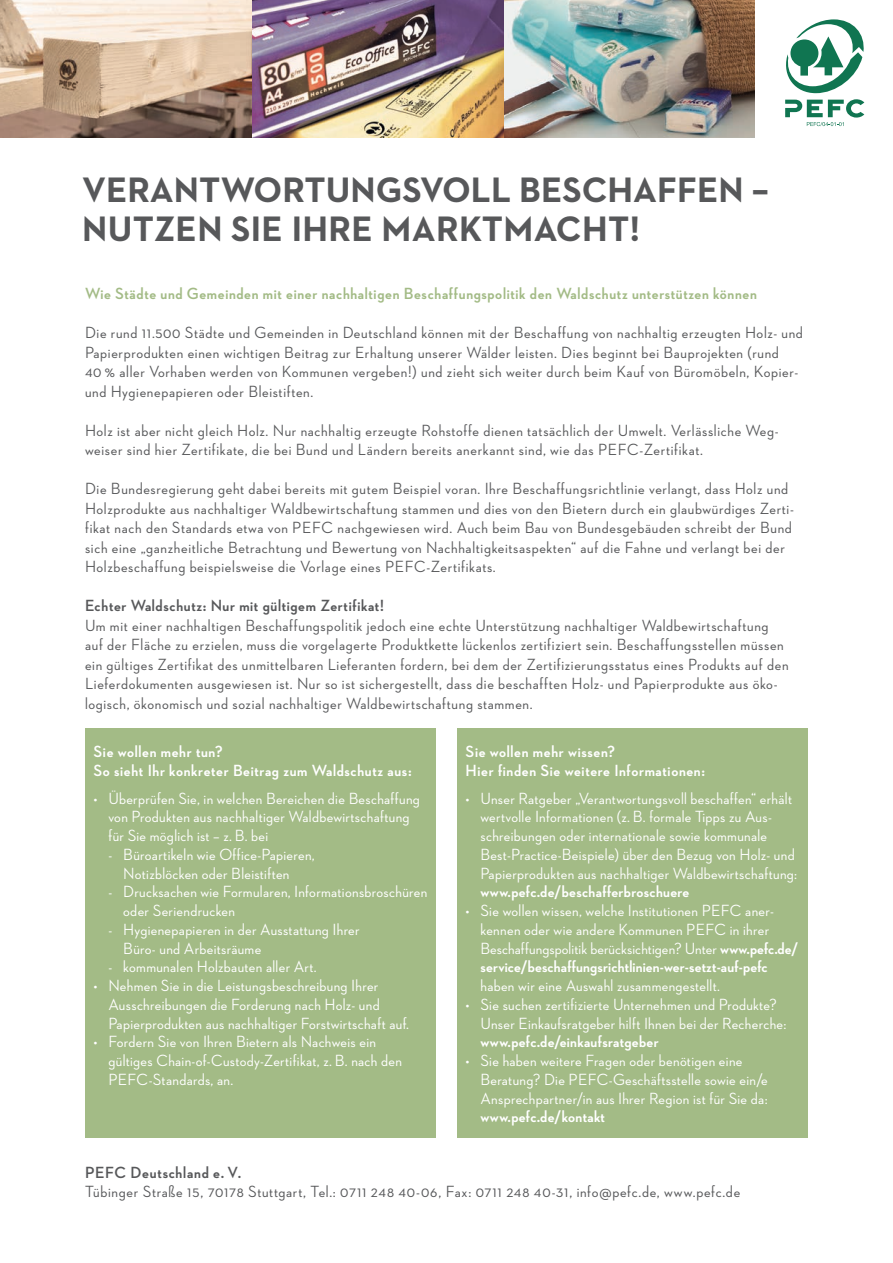
<style>
.page{position:relative;width:893px;height:1263px;background:#fff}
.page>*{position:absolute;margin:0;border:0;box-sizing:border-box;transform-origin:0 0}
.t1{font:700 36px/39px "Neutraface 2 Text";color:#57585a}
.t2{font:500 16.5px/19.5px "Neutraface 2 Display";letter-spacing:.04em;color:#57585a}
.t3{font:500 16.5px/18.8px "Neutraface 2 Display";letter-spacing:.02em;color:#fff}
.t4{font:700 16.5px/18.8px "Neutraface 2 Display";letter-spacing:.035em;color:#fff}
.t5{font:700 16.5px "Neutraface 2 Display";letter-spacing:.04em;color:#a3bb86}
.t6{font:700 16.5px "Neutraface 2 Display";letter-spacing:.04em;color:#57585a}
.s1{font-weight:700}
</style>
<div class="page">
<div style="left:85px;top:729px;width:351px;height:409px;background:#a3bb86"></div>
<div style="left:457px;top:729px;width:351px;height:409px;background:#a3bb86"></div>
<img style="left:0;top:0;width:755px;height:137px">
<svg style="left:786px;top:19px;width:78px;height:74px"></svg>
<svg style="left:785px;top:99px;width:79px;height:27px"></svg>
<h1 class="t1" style="left:82px;top:170px;width:688px">VERANTWORTUNGSVOLL BESCHAFFEN –<br>NUTZEN SIE IHRE MARKTMACHT!</h1>
<p class="t5" style="left:85px;top:284px;width:673px">Wie Städte und Gemeinden mit einer nachhaltigen Beschaffungspolitik den Waldschutz unterstützen können</p>
<p class="t2" style="left:85px;top:323px;width:719px">Die rund 11.500 Städte und Gemeinden in Deutschland können mit der Beschaffung von nachhaltig erzeugten Holz- und Papierprodukten einen wichtigen Beitrag zur Erhaltung unserer Wälder leisten. Dies beginnt bei Bauprojekten (rund<br>40 % aller Vorhaben werden von Kommunen vergeben!) und zieht sich weiter durch beim Kauf von Büromöbeln, Kopier&shy;und Hygienepapieren oder Bleistiften.</p>
<p class="t2" style="left:85px;top:420px;width:694px">Holz ist aber nicht gleich Holz. Nur nachhaltig erzeugte Rohstoffe dienen tatsächlich der Umwelt. Verlässliche Weg&shy;weiser sind hier Zertifikate, die bei Bund und Ländern bereits anerkannt sind, wie das PEFC-Zertifikat.</p>
<p class="t2" style="left:85px;top:479px;width:710px">Die Bundesregierung geht dabei bereits mit gutem Beispiel voran. Ihre Beschaffungsrichtlinie verlangt, dass Holz und Holzprodukte aus nachhaltiger Waldbewirtschaftung stammen und dies von den Bietern durch ein glaubwürdiges Zerti&shy;fikat nach den Standards etwa von PEFC nachgewiesen wird. Auch beim Bau von Bundesgebäuden schreibt der Bund sich eine „ganzheitliche Betrachtung und Bewertung von Nachhaltigkeitsaspekten“ auf die Fahne und verlangt bei der Holzbeschaffung beispielsweise die Vorlage eines PEFC-Zertifikats.</p>
<p class="t6" style="left:85px;top:596px;width:300px">Echter Waldschutz: Nur mit gültigem Zertifikat!</p>
<p class="t2" style="left:85px;top:615px;width:705px">Um mit einer nachhaltigen Beschaffungspolitik jedoch eine echte Unterstützung nachhaltiger Waldbewirtschaftung auf der Fläche zu erzielen, muss die vorgelagerte Produktkette lückenlos zertifiziert sein. Beschaffungsstellen müssen ein gültiges Zertifikat des unmittelbaren Lieferanten fordern, bei dem der Zertifizierungsstatus eines Produkts auf den Lieferdokumenten ausgewiesen ist. Nur so ist sichergestellt, dass die beschafften Holz- und Papierprodukte aus öko&shy;logisch, ökonomisch und sozial nachhaltiger Waldbewirtschaftung stammen.</p>
<p class="t4" style="left:94px;top:742px;width:320px">Sie wollen mehr tun?<br>So sieht Ihr konkreter Beitrag zum Waldschutz aus:</p>
<p class="t3" style="left:108px;top:789px;width:313px;text-indent:-15px">• Überprüfen Sie, in welchen Bereichen die Beschaffung von Produkten aus nachhaltiger Waldbewirtschaftung für Sie möglich ist – z. B. bei</p>
<p class="t3" style="left:123px;top:845px;width:193px;text-indent:-15px">- Büroartikeln wie Office-Papieren,<br>Notizblöcken oder Bleistiften</p>
<p class="t3" style="left:123px;top:882px;width:306px;text-indent:-15px">- Drucksachen wie Formularen, Informationsbroschüren oder Seriendrucken</p>
<p class="t3" style="left:123px;top:920px;width:238px;text-indent:-15px">- Hygienepapieren in der Ausstattung Ihrer<br>Büro- und Arbeitsräume</p>
<p class="t3" style="left:108px;top:957px;width:210px">- kommunalen Holzbauten aller Art.</p>
<p class="t3" style="left:108px;top:976px;width:302px;text-indent:-15px">• Nehmen Sie in die Leistungsbeschreibung Ihrer<br>Ausschreibungen die Forderung nach Holz- und<br>Papierprodukten aus nachhaltiger Forstwirtschaft auf.</p>
<p class="t3" style="left:108px;top:1032px;width:295px;text-indent:-15px">• Fordern Sie von Ihren Bietern als Nachweis ein gültiges Chain-of-Custody-Zertifikat, z. B. nach den<br>PEFC-Standards, an.</p>
<p class="t4" style="left:466px;top:742px;width:241px">Sie wollen mehr wissen?<br>Hier finden Sie weitere Informationen:</p>
<p class="t3" style="left:480px;top:789px;width:318px;text-indent:-15px">• Unser Ratgeber „Verantwortungsvoll beschaffen“ erhält wertvolle Informationen (z. B. formale Tipps zu Aus&shy;schreibungen oder internationale sowie kommunale Best-Practice-Beispiele) über den Bezug von Holz- und Papierprodukten aus nachhaltiger Waldbewirtschaftung:</p>
<p class="t4" style="left:480px;top:882px;width:210px">www.pefc.de/beschafferbroschuere</p>
<p class="t3" style="left:480px;top:901px;width:319px;text-indent:-15px">• Sie wollen wissen, welche Institutionen PEFC aner-- kennen oder wie andere Kommunen PEFC in ihrer Beschaffungspolitik berücksichtigen? Unter <span class="s1">www.pefc.de/ service/beschaffungsrichtlinien-wer-setzt-auf-pefc</span></p>
<p class="t3" style="left:480px;top:976px;width:241px">haben wir eine Auswahl zusammengestellt.</p>
<p class="t3" style="left:480px;top:995px;width:307px;text-indent:-15px">• Sie suchen zertifizierte Unternehmen und Produkte?<br>Unser Einkaufsratgeber hilft Ihnen bei der Recherche:</p>
<p class="t4" style="left:480px;top:1032px;width:180px">www.pefc.de/einkaufsratgeber</p>
<p class="t3" style="left:480px;top:1051px;width:289px;text-indent:-15px">• Sie haben weitere Fragen oder benötigen eine<br>Beratung? Die PEFC-Geschäftsstelle sowie ein/e<br>Ansprechpartner/in aus Ihrer Region ist für Sie da:</p>
<p class="t4" style="left:480px;top:1107px;width:126px">www.pefc.de/kontakt</p>
<p class="t6" style="left:85px;top:1163px;width:158px">PEFC Deutschland e. V.</p>
<p class="t2" style="left:85px;top:1181px;width:657px">Tübinger Straße 15, 70178 Stuttgart, Tel.: 0711 248 40-06, Fax: 0711 248 40-31, info@pefc.de, www.pefc.de</p>
</div>
